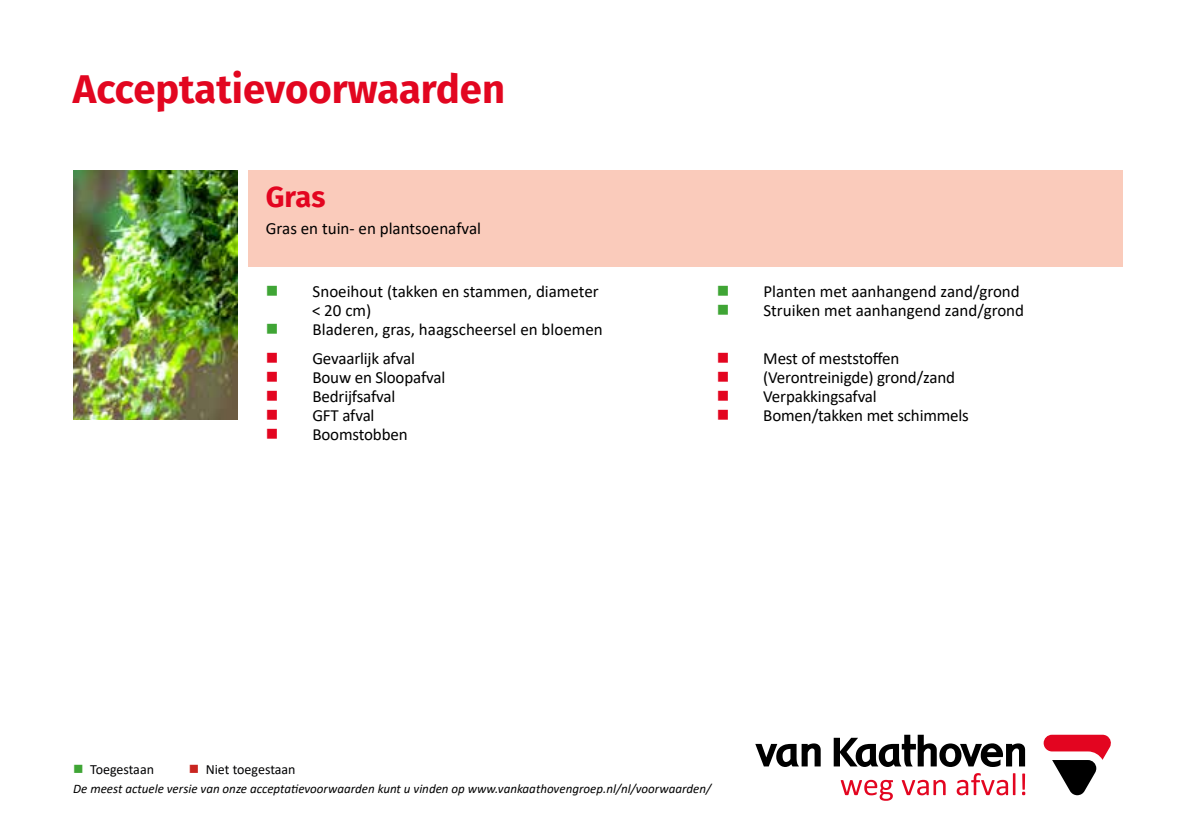
<style>
.page{position:relative;width:1191px;height:840px;background:#fff}
.page>*{position:absolute;margin:0;border:0;box-sizing:border-box;transform-origin:0 0}
.t1{font:700 40px "Fira Sans";color:#e20620}
.t2{font:700 29.2px "Fira Sans";color:#e30520}
.t3{font:17px/19px "Calibri";letter-spacing:-.01em;color:#000}
.t4{font:14px "Calibri";color:#020203}
.t5{font:italic 13px "Calibri";color:#000}
.s1{color:#3fa535}
.s2{color:#e30520}
.s3{color:#c92520}
</style>
<div class="page">
<svg style="left:1043px;top:734px;width:68px;height:60px"></svg>
<svg style="left:840px;top:779px;width:53px;height:21px"></svg>
<svg style="left:901px;top:779px;width:44px;height:15px"></svg>
<svg style="left:956px;top:773px;width:59px;height:21px"></svg>
<svg style="left:1022px;top:773px;width:3px;height:21px"></svg>
<svg style="left:755px;top:734px;width:270px;height:32px"></svg>
<div style="left:249px;top:170px;width:873px;height:96px;background:#facbbb"></div>
<img style="left:73px;top:170px;width:164px;height:249px">
<h1 class="t1" style="left:73px;top:56px;width:434px">Acceptatievoorwaarden</h1>
<h2 class="t2" style="left:266px;top:172px;width:61px">Gras</h2>
<p class="t3" style="left:266px;top:218px;width:217px">Gras en tuin- en plantsoenafval</p>
<p class="t3" style="left:312px;top:281px;width:288px;text-indent:-46px"><span class="s1">■</span> Snoeihout (takken en stammen, diameter &lt; 20 cm)</p>
<p class="t3" style="left:266px;top:319px;width:338px"><span class="s1">■</span> Bladeren, gras, haagscheersel en bloemen</p>
<p class="t3" style="left:266px;top:348px;width:150px"><span class="s2">■</span> Gevaarlijk afval</p>
<p class="t3" style="left:266px;top:367px;width:181px"><span class="s2">■</span> Bouw en Sloopafval</p>
<p class="t3" style="left:266px;top:386px;width:131px"><span class="s2">■</span> Bedrijfsafval</p>
<p class="t3" style="left:266px;top:405px;width:110px"><span class="s2">■</span> GFT afval</p>
<p class="t3" style="left:266px;top:424px;width:143px"><span class="s2">■</span> Boomstobben</p>
<p class="t3" style="left:716px;top:281px;width:304px"><span class="s1">■</span> Planten met aanhangend zand/grond</p>
<p class="t3" style="left:716px;top:300px;width:309px"><span class="s1">■</span> Struiken met aanhangend zand/grond</p>
<p class="t3" style="left:717px;top:348px;width:184px"><span class="s2">■</span> Mest of meststoffen</p>
<p class="t3" style="left:717px;top:367px;width:240px"><span class="s2">■</span> (Verontreinigde) grond/zand</p>
<p class="t3" style="left:717px;top:386px;width:161px"><span class="s2">■</span> Verpakkingsafval</p>
<p class="t3" style="left:717px;top:405px;width:254px"><span class="s2">■</span> Bomen/takken met schimmels</p>
<p class="t4" style="left:73px;top:759px;width:82px"><span class="s1">■</span> Toegestaan</p>
<p class="t4" style="left:189px;top:759px;width:108px"><span class="s3">■</span> Niet toegestaan</p>
<p class="t5" style="left:73px;top:779px;width:639px">De meest actuele versie van onze acceptatievoorwaarden kunt u vinden op www.vankaathovengroep.nl/nl/voorwaarden/</p>
</div>
